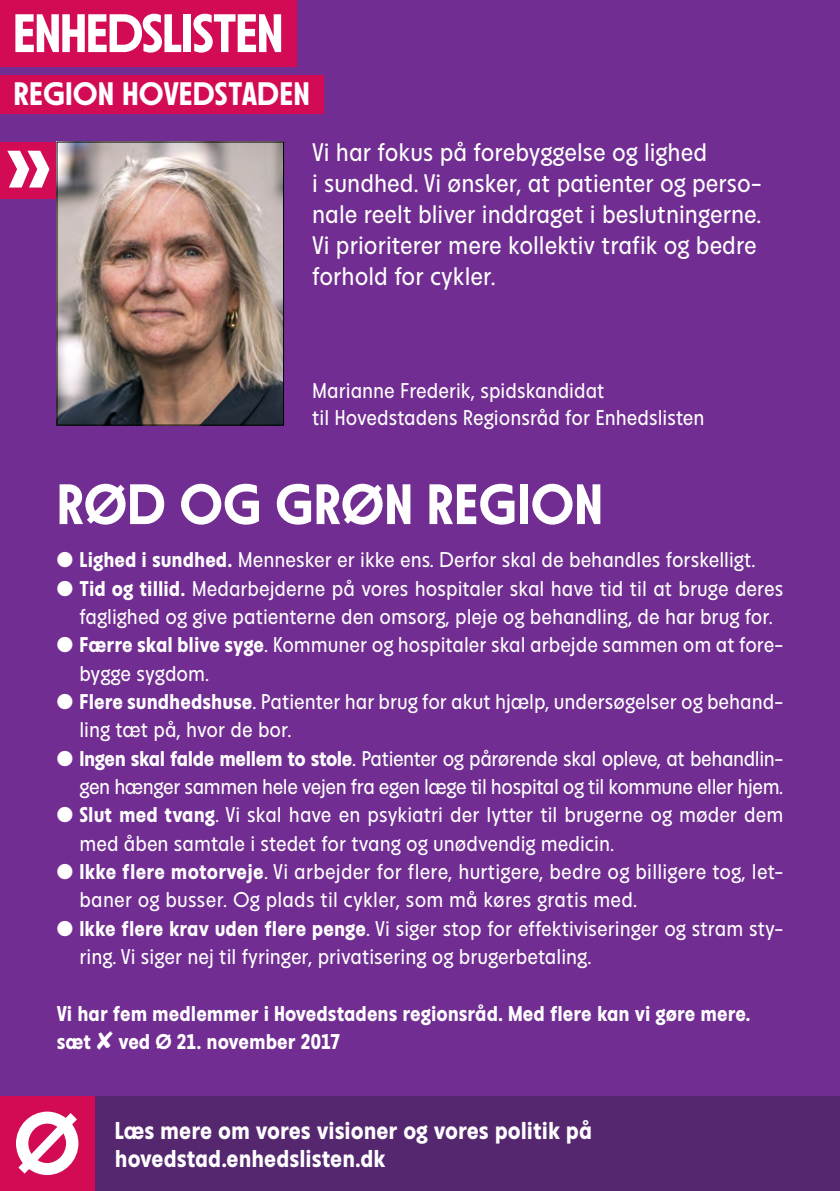
<style>
.page{position:relative;width:840px;height:1191px;background:#fff}
.page>*{position:absolute;margin:0;border:0;box-sizing:border-box;transform-origin:0 0}
.t1{font:700 56px "Maj";color:#fff}
.t2{font:700 32px "Maj";color:#fff}
.t3{font:25px/31px "Maj";color:#fff}
.t4{font:700 24px/28px "Maj";color:#fff}
.t5{font:21px/28.4px "Maj";color:#fff}
.t6{font:21px/28.4px "Maj";letter-spacing:-.02em;color:#fff;text-align:right}
.t7{font:700 21px/28.2px "Maj";color:#fff}
.s1{font-weight:700}
</style>
<div class="page">
<div style="left:0;top:0;width:839px;height:1191px;background:#712d91"></div>
<div style="left:0;top:142px;width:57px;height:56px;background:#d30b55"></div>
<svg style="left:7px;top:151px;width:42px;height:36px"></svg>
<div style="left:94px;top:1096px;width:745px;height:95px;background:#54276f"></div>
<div style="left:0;top:1096px;width:94px;height:95px;background:#d30b55"></div>
<svg style="left:16px;top:1111px;width:62px;height:64px"></svg>
<img style="left:59px;top:144px;width:222px;height:279px">
<div style="left:57px;top:142px;width:226px;height:283px;border:1px solid #000"></div>
<div style="left:0;top:0;width:296px;height:67px;background:#d30b55"></div>
<svg style="left:15px;top:13px;width:266px;height:40px"></svg>
<div style="left:0;top:75px;width:323px;height:38px;background:#d30b55"></div>
<h2 class="t2" style="left:14px;top:60px;width:297px">REGION HOVEDSTADEN</h2>
<h2 class="t2" style="left:14px;top:67px;width:297px">REGION HOVEDSTADEN</h2>
<p class="t3" style="left:312px;top:137px;width:450px">Vi har fokus på forebyggelse og lighed<br>i sundhed. Vi ønsker, at patienter og perso&shy;nale reelt bliver inddraget i beslutningerne.<br>Vi prioriterer mere kollektiv trafik og bedre forhold for cykler.</p>
<p class="t5" style="left:312px;top:377px;width:393px;line-height:27px">Marianne Frederik, spidskandidat<br>til Hovedstadens Regionsråd for Enhedslisten</p>
<h1 class="t1" style="left:57px;top:474px;width:547px">RØD OG GRØN REGION</h1>
<p class="t5" style="left:57px;top:546px;width:699px"><span class="s1">• Lighed i sundhed.</span> Mennesker er ikke ens. Derfor skal de behandles forskelligt.</p>
<p class="t5" style="left:57px;top:574px;width:727px;text-align:center"><span class="s1">• Tid og tillid.</span> Medarbejderne på vores hospitaler skal have tid til at bruge deres faglighed og give patienterne den omsorg, pleje og behandling, de har brug for.</p>
<p class="t5" style="left:79px;top:631px;width:704px;text-indent:-23px"><span class="s1">• Færre skal blive syge</span>. Kommuner og hospitaler skal arbejde sammen om at fore&shy;bygge sygdom.</p>
<p class="t5" style="left:79px;top:688px;width:705px;text-indent:-23px"><span class="s1">• Flere sundhedshuse</span>. Patienter har brug for akut hjælp, undersøgelser og behand&shy;ling tæt på, hvor de bor.</p>
<p class="t6" style="left:57px;top:744px;width:727px"><span class="s1">• Ingen skal falde mellem to stole</span>. Patienter og pårørende skal opleve, at behandlin&shy;gen hænger sammen hele vejen fra egen læge til hospital og til kommune eller hjem.</p>
<p class="t5" style="left:79px;top:801px;width:705px;text-indent:-23px"><span class="s1">• Slut med tvang</span>. Vi skal have en psykiatri der lytter til brugerne og møder dem med åben samtale i stedet for tvang og unødvendig medicin.</p>
<p class="t5" style="left:79px;top:858px;width:704px;text-indent:-23px"><span class="s1">• Ikke flere motorveje</span>. Vi arbejder for flere, hurtigere, bedre og billigere tog, let&shy;baner og busser. Og plads til cykler, som må køres gratis med.</p>
<p class="t5" style="left:79px;top:914px;width:704px;text-indent:-23px"><span class="s1">• Ikke flere krav uden flere penge</span>. Vi siger stop for effektiviseringer og stram sty&shy;ring. Vi siger nej til fyringer, privatisering og brugerbetaling.</p>
<p class="t7" style="left:57px;top:1000px;width:695px">Vi har fem medlemmer i Hovedstadens regionsråd. Med flere kan vi gøre mere. sæt ✘ ved Ø 21. november 2017</p>
<p class="t4" style="left:115px;top:1116px;width:478px">Læs mere om vores visioner og vores politik på hovedstad.enhedslisten.dk</p>
</div>
